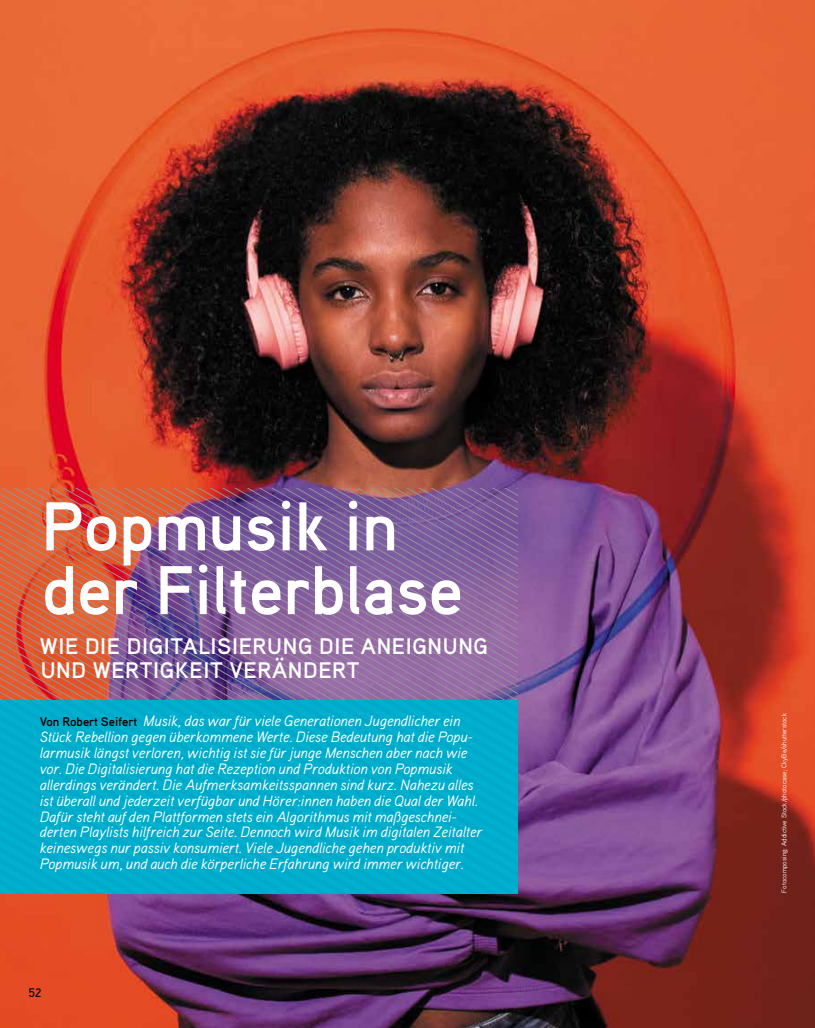
<style>
.page{position:relative;width:815px;height:1028px;background:#fff}
.page>*{position:absolute;margin:0;border:0;box-sizing:border-box;transform-origin:0 0}
.t1{font:700 68.75px/63.8px "Aaux";letter-spacing:-.005em;color:#fff}
.t2{font:700 22.5px "Aaux";letter-spacing:.025em;color:#fff}
.t3{font:italic 15px/16px "Aaux";letter-spacing:-.005em;color:#fff}
.t4{font:500 12.5px "Aaux";color:#000}
.t5{font:6.88px "Aaux";color:#fff}
.s1{font-weight:700;font-style:normal;font-size:12.5px;color:#000}
</style>
<div class="page">
<img style="left:0;top:0;width:815px;height:1028px">
<img style="left:0;top:488px;width:517px;height:212px">
<div style="left:0;top:700px;width:517px;height:193px;background:#00aecc"></div>
<h1 class="t1" style="left:41px;top:492px;width:423px">POPMUSIK IN<br>DER FILTERBLASE</h1>
<h2 class="t2" style="left:40px;top:632px;width:182px">WIE DIE DIGITALISIE</h2>
<h2 class="t2" style="left:253px;top:632px;width:122px">RUNG DIE ANEI</h2>
<h2 class="t2" style="left:412px;top:632px;width:31px">GNUN</h2>
<h2 class="t2" style="left:474px;top:632px;width:16px">G</h2>
<h2 class="t2" style="left:41px;top:655px;width:320px">UND WERTIGKEIT VERÄNDERT</h2>
<p class="t3" style="left:40px;top:712px;width:444px"><span class="s1">VON ROBERT SEIFERT</span> Musik, das war für viele Generationen Jugendlicher ein Stück Rebellion gegen überkommene Werte. Diese Bedeutung hat die Popu&shy;larmusik längst verloren, wichtig ist sie für junge Menschen aber nach wie vor. Die Digitalisierung hat die Rezeption und Produktion von Popmusik allerdings verändert. Die Aufmerksamkeitsspannen sind kurz. Nahezu alles ist überall und jederzeit verfügbar und Hörer:innen haben die Qual der Wahl.<br>Dafür steht auf den Plattformen stets ein Algorithmus mit maßgeschnei&shy;derten Playlists hilfreich zur Seite. Dennoch wird Musik im digitalen Zeitalter keineswegs nur passiv konsumiert. Viele Jugendliche gehen produktiv mit Popmusik um, und auch die körperliche Erfahrung wird immer wichtiger.</p>
<p class="t5" style="left:780px;top:892px;width:181px;rotate:-90deg">Fotocomposing: Addictive Stock/photocase; CkyBe/shutterstock</p>
<p class="t4" style="left:28px;top:984px;width:15px">52</p>
</div>
